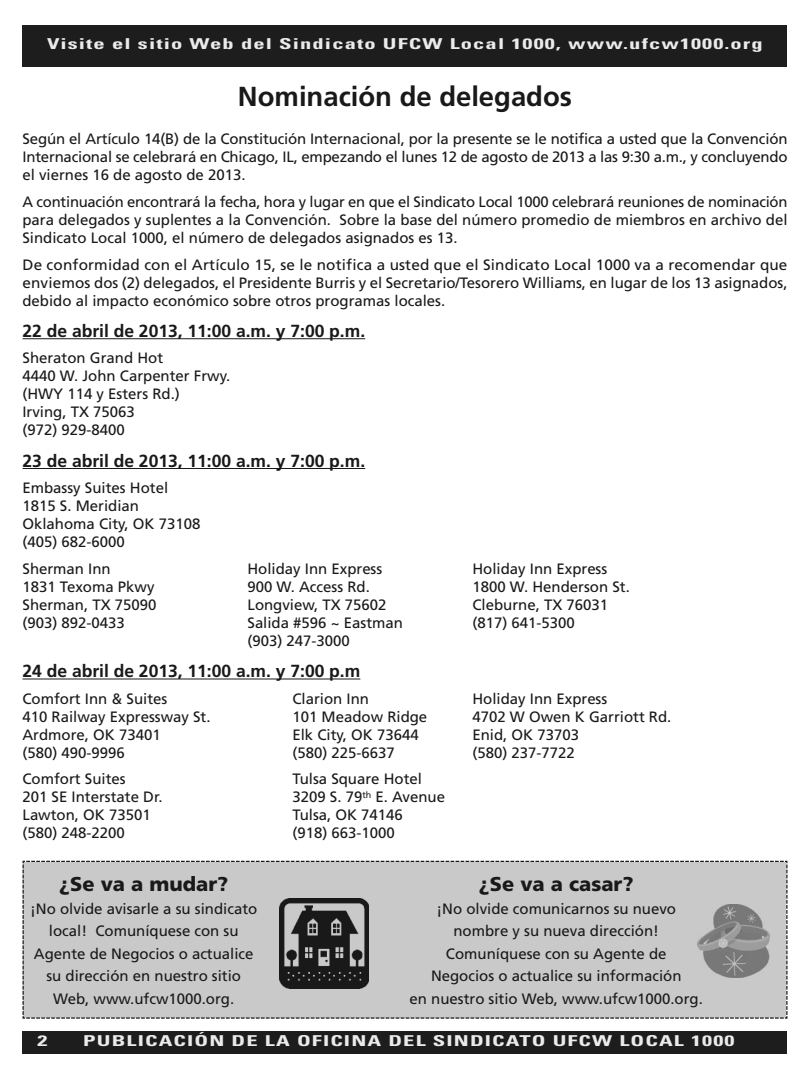
<style>
.page{position:relative;width:810px;height:1080px;background:#fff}
.page>*{position:absolute;margin:0;border:0;box-sizing:border-box;transform-origin:0 0}
.t1{font:700 27.5px "Frutiger";color:#191919}
.t2{font:900 20px "Frutiger";color:#191919}
.t3{font:700 17.5px "Frutiger";color:#191919}
.t4{font:15px/18px "Frutiger";color:#191919;text-align:justify}
.t5{font:700 condensed 15px "Univers";letter-spacing:.05em;color:#ebebeb;scale:1.5 1}
</style>
<div class="page">
<div style="left:22px;top:25px;width:766px;height:41px;background:#1d1d1d"></div>
<div style="left:22px;top:1031px;width:766px;height:23px;background:#1d1d1d"></div>
<hr style="left:22px;top:338px;width:343px;height:1px;background:#191919">
<hr style="left:22px;top:468px;width:343px;height:1px;background:#191919">
<hr style="left:22px;top:679px;width:338px;height:1px;background:#191919">
<div style="left:22px;top:860px;width:766px;height:159px;background:#c9c9c9"></div>
<img style="left:698px;top:905px;width:72px;height:73px">
<img style="left:279px;top:899px;width:90px;height:90px">
<p class="t5" style="left:47px;top:39px;width:479px">Visite el sitio Web del Sindicato UFCW Local 1000, www.ufcw1000.org</p>
<h1 class="t1" style="left:238px;top:85px;width:336px">Nominación de delegados</h1>
<p class="t4" style="left:22px;top:131px;width:767px">Según el Artículo 14(B) de la Constitución Internacional, por la presente se le notifica a usted que la Convención Internacional se celebrará en Chicago, IL, empezando el lunes 12 de agosto de 2013 a las 9:30 a.m., y concluyendo el viernes 16 de agosto de 2013.</p>
<p class="t4" style="left:22px;top:194px;width:767px">A continuación encontrará la fecha, hora y lugar en que el Sindicato Local 1000 celebrará reuniones de nominación para delegados y suplentes a la Convención. Sobre la base del número promedio de miembros en archivo del Sindicato Local 1000, el número de delegados asignados es 13.</p>
<p class="t4" style="left:22px;top:257px;width:767px">De conformidad con el Artículo 15, se le notifica a usted que el Sindicato Local 1000 va a recomendar que enviemos dos (2) delegados, el Presidente Burris y el Secretario/Tesorero Williams, en lugar de los 13 asignados, debido al impacto económico sobre otros programas locales.</p>
<p class="t3" style="left:22px;top:324px;width:344px">22 de abril de 2013, 11:00 a.m. y 7:00 p.m.</p>
<p class="t4" style="left:22px;top:350px;width:209px;text-align:left">Sheraton Grand Hot<br>4440 W. John Carpenter Frwy. (HWY 114 y Esters Rd.)<br>Irving, TX 75063<br>(972) 929-8400</p>
<p class="t3" style="left:22px;top:453px;width:344px">23 de abril de 2013, 11:00 a.m. y 7:00 p.m.</p>
<p class="t4" style="left:22px;top:480px;width:179px;text-align:left">Embassy Suites Hotel<br>1815 S. Meridian<br>Oklahoma City, OK 73108 (405) 682-6000</p>
<p class="t4" style="left:22px;top:561px;width:90px">Sherman Inn</p>
<p class="t4" style="left:248px;top:561px;width:136px">Holiday Inn Express</p>
<p class="t4" style="left:472px;top:561px;width:136px">Holiday Inn Express</p>
<p class="t4" style="left:22px;top:579px;width:134px">1831 Texoma Pkwy</p>
<p class="t4" style="left:248px;top:579px;width:124px">900 W. Access Rd.</p>
<p class="t4" style="left:473px;top:579px;width:159px">1800 W. Henderson St.</p>
<p class="t4" style="left:23px;top:597px;width:136px">Sherman, TX 75090</p>
<p class="t4" style="left:248px;top:597px;width:141px">Longview, TX 75602</p>
<p class="t4" style="left:473px;top:597px;width:137px">Cleburne, TX 76031</p>
<p class="t4" style="left:23px;top:615px;width:104px">(903) 892-0433</p>
<p class="t4" style="left:248px;top:615px;width:157px">Salida #596 ~ Eastman</p>
<p class="t4" style="left:473px;top:615px;width:104px">(817) 641-5300</p>
<p class="t4" style="left:248px;top:633px;width:104px">(903) 247-3000</p>
<p class="t3" style="left:22px;top:664px;width:339px">24 de abril de 2013, 11:00 a.m. y 7:00 p.m</p>
<p class="t4" style="left:22px;top:691px;width:146px">Comfort Inn &amp; Suites</p>
<p class="t4" style="left:292px;top:691px;width:78px">Clarion Inn</p>
<p class="t4" style="left:473px;top:691px;width:136px">Holiday Inn Express</p>
<p class="t4" style="left:22px;top:709px;width:190px">410 Railway Expressway St.</p>
<p class="t4" style="left:292px;top:709px;width:136px">101 Meadow Ridge</p>
<p class="t4" style="left:472px;top:709px;width:200px">4702 W Owen K Garriott Rd.</p>
<p class="t4" style="left:22px;top:727px;width:140px">Ardmore, OK 73401</p>
<p class="t4" style="left:292px;top:727px;width:128px">Elk City, OK 73644</p>
<p class="t4" style="left:472px;top:727px;width:108px">Enid, OK 73703</p>
<p class="t4" style="left:22px;top:745px;width:104px">(580) 490-9996</p>
<p class="t4" style="left:292px;top:745px;width:104px">(580) 225-6637</p>
<p class="t4" style="left:473px;top:745px;width:104px">(580) 237-7722</p>
<p class="t4" style="left:23px;top:771px;width:105px">Comfort Suites</p>
<p class="t4" style="left:293px;top:771px;width:131px">Tulsa Square Hotel</p>
<p class="t4" style="left:23px;top:789px;width:142px">201 SE Interstate Dr.</p>
<p class="t4" style="left:293px;top:789px;width:154px">3209 S. 79<sup>th</sup> E. Avenue</p>
<p class="t4" style="left:23px;top:807px;width:130px">Lawton, OK 73501</p>
<p class="t4" style="left:293px;top:807px;width:112px">Tulsa, OK 74146</p>
<p class="t4" style="left:23px;top:825px;width:104px">(580) 248-2200</p>
<p class="t4" style="left:293px;top:825px;width:104px">(918) 663-1000</p>
<h2 class="t2" style="left:59px;top:876px;width:171px">¿Se va a mudar?</h2>
<h2 class="t2" style="left:479px;top:876px;width:156px">¿Se va a casar?</h2>
<p class="t4" style="left:30px;top:901px;width:229px">¡No olvide avisarle a su sindicato</p>
<p class="t4" style="left:436px;top:901px;width:241px">¡No olvide comunicarnos su nuevo</p>
<p class="t4" style="left:49px;top:923px;width:191px">local! Comuníquese con su</p>
<p class="t4" style="left:453px;top:923px;width:207px">nombre y su nueva dirección!</p>
<p class="t4" style="left:34px;top:946px;width:221px">Agente de Negocios o actualice</p>
<p class="t4" style="left:446px;top:946px;width:222px">Comuníquese con su Agente de</p>
<p class="t4" style="left:46px;top:968px;width:196px">su dirección en nuestro sitio</p>
<p class="t4" style="left:431px;top:968px;width:252px">Negocios o actualice su información</p>
<p class="t4" style="left:53px;top:991px;width:182px">Web, www.ufcw1000.org.</p>
<p class="t4" style="left:410px;top:991px;width:295px">en nuestro sitio Web, www.ufcw1000.org.</p>
<p class="t5" style="left:38px;top:1035px;width:8px">2</p>
<p class="t5" style="left:83px;top:1035px;width:436px">PUBLICACIÓN DE LA OFICINA DEL SINDICATO UFCW LOCAL 1000</p>
</div>
